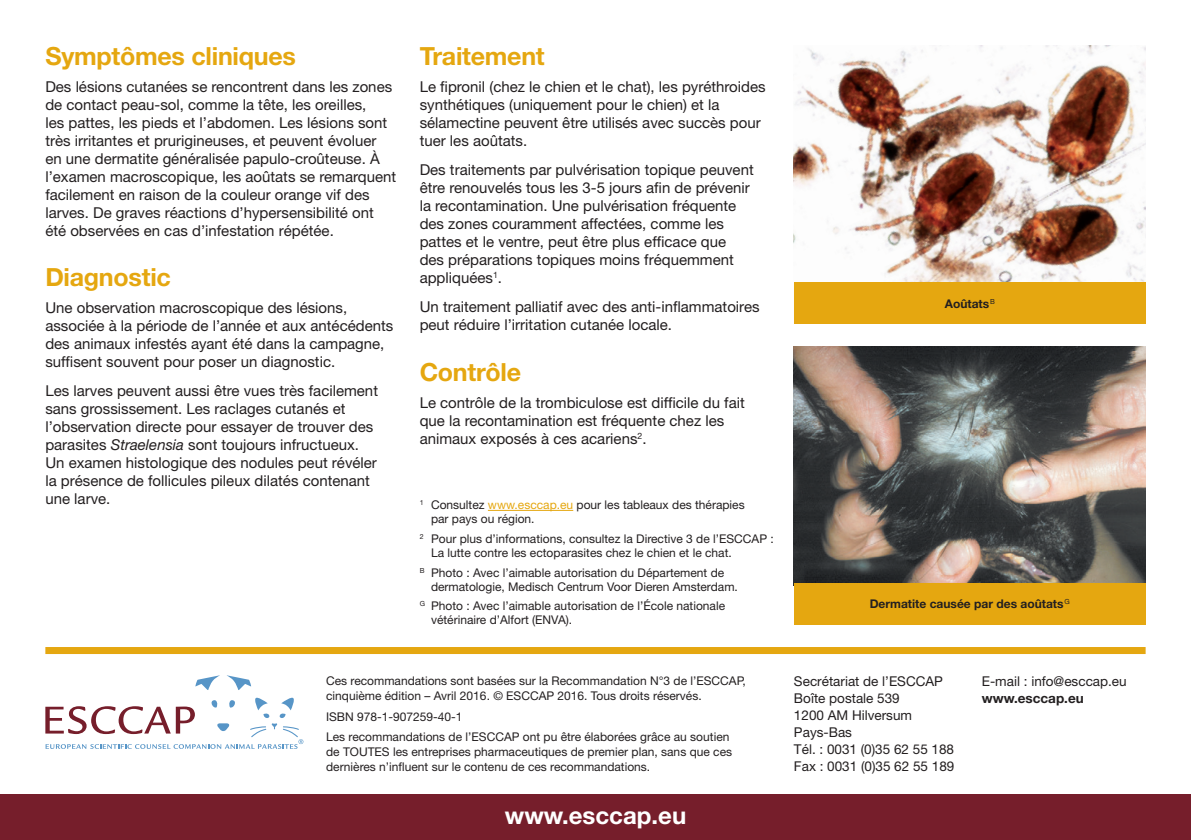
<style>
.page{position:relative;width:1191px;height:840px;background:#fff}
.page>*{position:absolute;margin:0;border:0;box-sizing:border-box;transform-origin:0 0}
.t1{font:700 25px "Helvetica Neue";letter-spacing:-.01em;color:#e5a710}
.t2{font:700 24px "Helvetica Neue";color:#fff}
.t3{font:15px/18px "Helvetica Neue";color:#231f20}
.t4{font:13.6px/17px "Helvetica Neue";color:#231f20}
.t5{font:700 13.6px "Helvetica Neue";color:#231f20}
.t6{font:12px/14px "Helvetica Neue";color:#231f20}
.t7{font:700 12px "Helvetica Neue";color:#231f20}
.s1{font-style:italic}
.s2{color:#e5a710}
</style>
<div class="page">
<hr style="left:488px;top:509px;width:85px;height:1px;background:#e5a710">
<img style="left:794px;top:346px;width:351px;height:237px">
<div style="left:794px;top:583px;width:351px;height:41px;background:#e5a710"></div>
<img style="left:794px;top:45px;width:351px;height:237px">
<div style="left:794px;top:282px;width:351px;height:41px;background:#e5a710"></div>
<div style="left:0;top:794px;width:1191px;height:45px;background:#761e2b"></div>
<div style="left:45px;top:646px;width:1100px;height:7px;background:#e5a710"></div>
<svg style="left:227px;top:675px;width:24px;height:14px"></svg>
<svg style="left:195px;top:675px;width:25px;height:14px"></svg>
<svg style="left:45px;top:697px;width:258px;height:51px"></svg>
<h1 class="t1" style="left:45px;top:41px;width:252px">Symptômes cliniques</h1>
<p class="t3" style="left:45px;top:77px;width:352px">Des lésions cutanées se rencontrent dans les zones de contact peau-sol, comme la tête, les oreilles,<br>les pattes, les pieds et l’abdomen. Les lésions sont très irritantes et prurigineuses, et peuvent évoluer en une dermatite généralisée papulo-croûteuse. À l’examen macroscopique, les aoûtats se remarquent facilement en raison de la couleur orange vif des larves. De graves réactions d’hypersensibilité ont été observées en cas d’infestation répétée.</p>
<h1 class="t1" style="left:45px;top:262px;width:127px">Diagnostic</h1>
<p class="t3" style="left:45px;top:298px;width:349px">Une observation macroscopique des lésions, associée à la période de l’année et aux antécédents des animaux infestés ayant été dans la campagne, suffisent souvent pour poser un diagnostic.</p>
<p class="t3" style="left:45px;top:381px;width:334px">Les larves peuvent aussi être vues très facilement sans grossissement. Les raclages cutanés et l’observation directe pour essayer de trouver des parasites <span class="s1">Straelensia</span> sont toujours infructueux.<br>Un examen histologique des nodules peut révéler la présence de follicules pileux dilatés contenant une larve.</p>
<h1 class="t1" style="left:420px;top:41px;width:127px">Traitement</h1>
<p class="t3" style="left:420px;top:77px;width:347px">Le fipronil (chez le chien et le chat), les pyréthroides synthétiques (uniquement pour le chien) et la sélamectine peuvent être utilisés avec succès pour tuer les aoûtats.</p>
<p class="t3" style="left:420px;top:160px;width:335px">Des traitements par pulvérisation topique peuvent être renouvelés tous les 3-5 jours afin de prévenir la recontamination. Une pulvérisation fréquente des zones couramment affectées, comme les pattes et le ventre, peut être plus efficace que des préparations topiques moins fréquemment appliquées<sup>1</sup>.</p>
<p class="t3" style="left:420px;top:298px;width:341px">Un traitement palliatif avec des anti-inflammatoires peut réduire l’irritation cutanée locale.</p>
<h1 class="t1" style="left:420px;top:356px;width:103px">Contrôle</h1>
<p class="t3" style="left:420px;top:393px;width:327px">Le contrôle de la trombiculose est difficile du fait que la recontamination est fréquente chez les animaux exposés à ces acariens<sup>2</sup>.</p>
<p class="t7" style="left:944px;top:296px;width:51px">Aoûtats<sup>B</sup></p>
<p class="t6" style="left:431px;top:497px;width:315px;text-indent:-11px"><sup>1</sup> Consultez <span class="s2">www.esccap.eu</span> pour les tableaux des thérapies par pays ou région.</p>
<p class="t6" style="left:431px;top:531px;width:344px;text-indent:-11px"><sup>2</sup> Pour plus d’informations, consultez la Directive 3 de l’ESCCAP :<br>La lutte contre les ectoparasites chez le chien et le chat.</p>
<p class="t6" style="left:431px;top:565px;width:308px;text-indent:-11px"><sup>B</sup> Photo : Avec l’aimable autorisation du Département de dermatologie, Medisch Centrum Voor Dieren Amsterdam.</p>
<p class="t6" style="left:431px;top:598px;width:296px;text-indent:-11px"><sup>G</sup> Photo : Avec l’aimable autorisation de l’École nationale vétérinaire d’Alfort (ENVA).</p>
<p class="t7" style="left:869px;top:596px;width:202px">Dermatite causée par des aoûtats<sup>G</sup></p>
<p class="t6" style="left:326px;top:672px;width:421px;line-height:15px">Ces recommandations sont basées sur la Recommandation N°3 de l’ESCCAP, cinquième édition – Avril 2016. © ESCCAP 2016. Tous droits réservés.</p>
<p class="t6" style="left:326px;top:705px;width:405px;line-height:20.6px">ISBN 978-1-907259-40-1<br>Les recommandations de l’ESCCAP ont pu être élaborées grâce au soutien</p>
<p class="t6" style="left:326px;top:743px;width:407px;line-height:15px">de TOUTES les entreprises pharmaceutiques de premier plan, sans que ces dernières n’influent sur le contenu de ces recommandations.</p>
<h2 class="t2" style="left:505px;top:799px;width:183px">www.esccap.eu</h2>
<p class="t4" style="left:794px;top:672px;width:162px">Secrétariat de l’ESCCAP<br>Boîte postale 539<br>1200 AM Hilversum<br>Pays-Bas<br>Tél. : 0031 (0)35 62 55 188<br>Fax : 0031 (0)35 62 55 189</p>
<p class="t4" style="left:981px;top:672px;width:146px">E-mail : info@esccap.eu</p>
<p class="t5" style="left:981px;top:689px;width:103px">www.esccap.eu</p>
</div>
